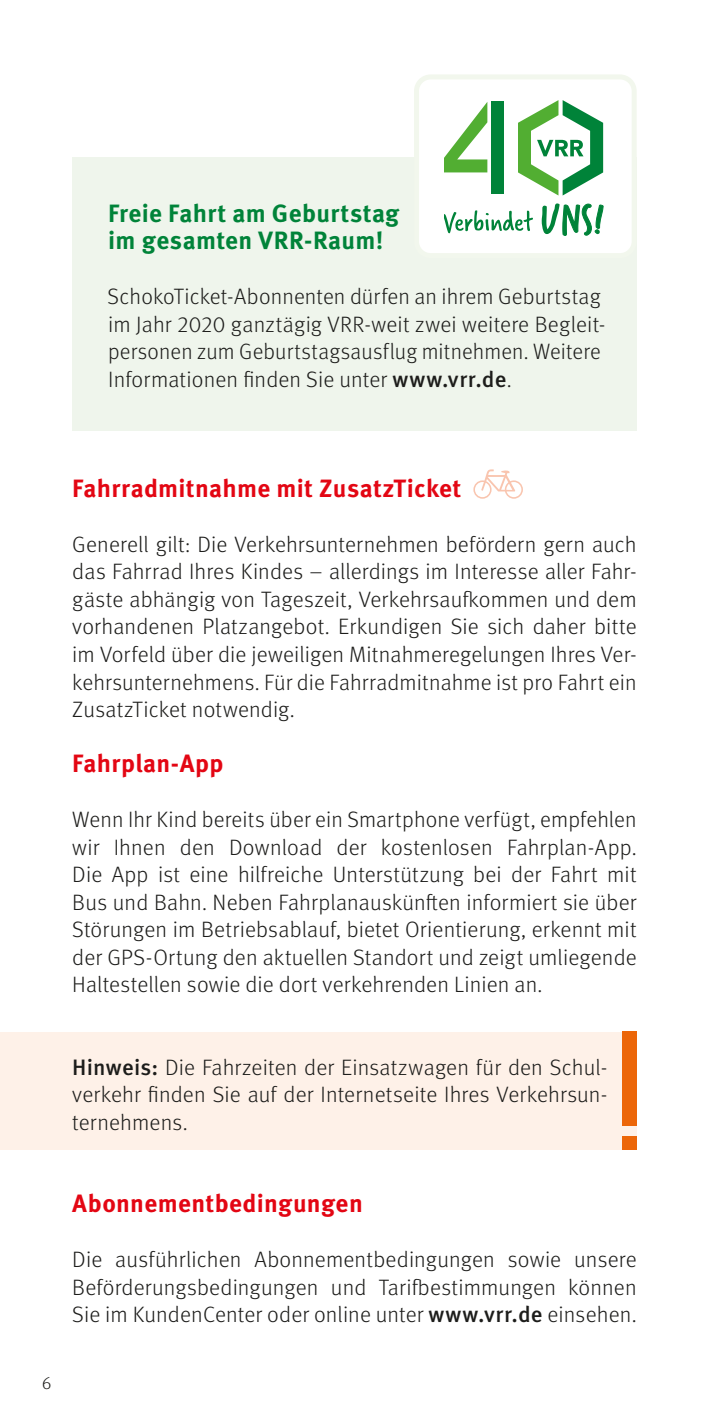
<style>
.page{position:relative;width:709px;height:1418px;background:#fff}
.page>*{position:absolute;margin:0;border:0;box-sizing:border-box;transform-origin:0 0}
.t1{font:700 25px "Meta Pro";letter-spacing:.01em;color:#e30613}
.t2{font:700 25px/27.5px "Meta Pro";letter-spacing:.015em;color:#008339}
.t3{font:300 22.25px/27.5px "Meta Pro";letter-spacing:.005em;color:#1d1d1b;text-align:justify}
.t4{font:300 17.5px "Meta Pro";color:#1d1d1b}
.s1{font-weight:500}
</style>
<div class="page">
<svg style="left:473px;top:469px;width:50px;height:30px"></svg>
<div style="left:0;top:1032px;width:636px;height:117px;background:#fef1e8"></div>
<div style="left:622px;top:1031px;width:14px;height:94px;background:#ec6608"></div>
<div style="left:622px;top:1135px;width:14px;height:14px;background:#ec6608"></div>
<div style="left:72px;top:157px;width:564px;height:273px;background:#eff5ec"></div>
<div style="left:416px;top:77px;width:218px;height:178px;background:#fff;border-radius:14px"></div>
<div style="left:414px;top:74px;width:222px;height:184px;border:5px solid #f2f7ed;border-radius:14px"></div>
<svg style="left:444px;top:100px;width:159px;height:136px"></svg>
<p class="t2" style="left:108px;top:198px;width:293px">Freie Fahrt am Geburtstag im gesamten VRR-Raum!</p>
<p class="t3" style="left:108px;top:282px;width:499px;text-align:left">SchokoTicket-Abonnenten dürfen an ihrem Geburtstag im Jahr 2020 ganztägig VRR-weit zwei weitere Begleit&shy;personen zum Geburtstagsausflug mitnehmen. Weitere Informationen finden Sie unter <span class="s1">www.vrr.de</span>.</p>
<p class="t1" style="left:72px;top:468px;width:390px">Fahrradmitnahme mit ZusatzTicket</p>
<p class="t3" style="left:72px;top:529px;width:566px">Generell gilt: Die Verkehrsunternehmen befördern gern auch das Fahrrad Ihres Kindes – allerdings im Interesse aller Fahr&shy;gäste abhängig von Tageszeit, Verkehrsaufkommen und dem vorhandenen Platzangebot. Erkundigen Sie sich daher bitte im Vorfeld über die jeweiligen Mitnahmeregelungen Ihres Ver&shy;kehrsunternehmens. Für die Fahrradmitnahme ist pro Fahrt ein ZusatzTicket notwendig.</p>
<p class="t1" style="left:72px;top:743px;width:153px">Fahrplan-App</p>
<p class="t3" style="left:72px;top:804px;width:566px">Wenn Ihr Kind bereits über ein Smartphone verfügt, empfehlen wir Ihnen den Download der kostenlosen Fahrplan-App.<br>Die App ist eine hilfreiche Unterstützung bei der Fahrt mit Bus und Bahn. Neben Fahrplanauskünften informiert sie über Störungen im Betriebsablauf, bietet Orientierung, erkennt mit der GPS-Ortung den aktuellen Standort und zeigt umliegende Haltestellen sowie die dort verkehrenden Linien an.</p>
<p class="t3" style="left:72px;top:1052px;width:537px"><span class="s1">Hinweis:</span> Die Fahrzeiten der Einsatzwagen für den Schul&shy;verkehr finden Sie auf der Internetseite Ihres Verkehrsun&shy;ternehmens.</p>
<p class="t4" style="left:42px;top:1370px;width:11px">6</p>
<p class="t1" style="left:72px;top:1183px;width:292px">Abonnementbedingungen</p>
<p class="t3" style="left:72px;top:1244px;width:566px">Die ausführlichen Abonnementbedingungen sowie unsere Beförderungsbedingungen und Tarifbestimmungen können Sie im KundenCenter oder online unter <span class="s1">www.vrr.de</span> einsehen.</p>
</div>
